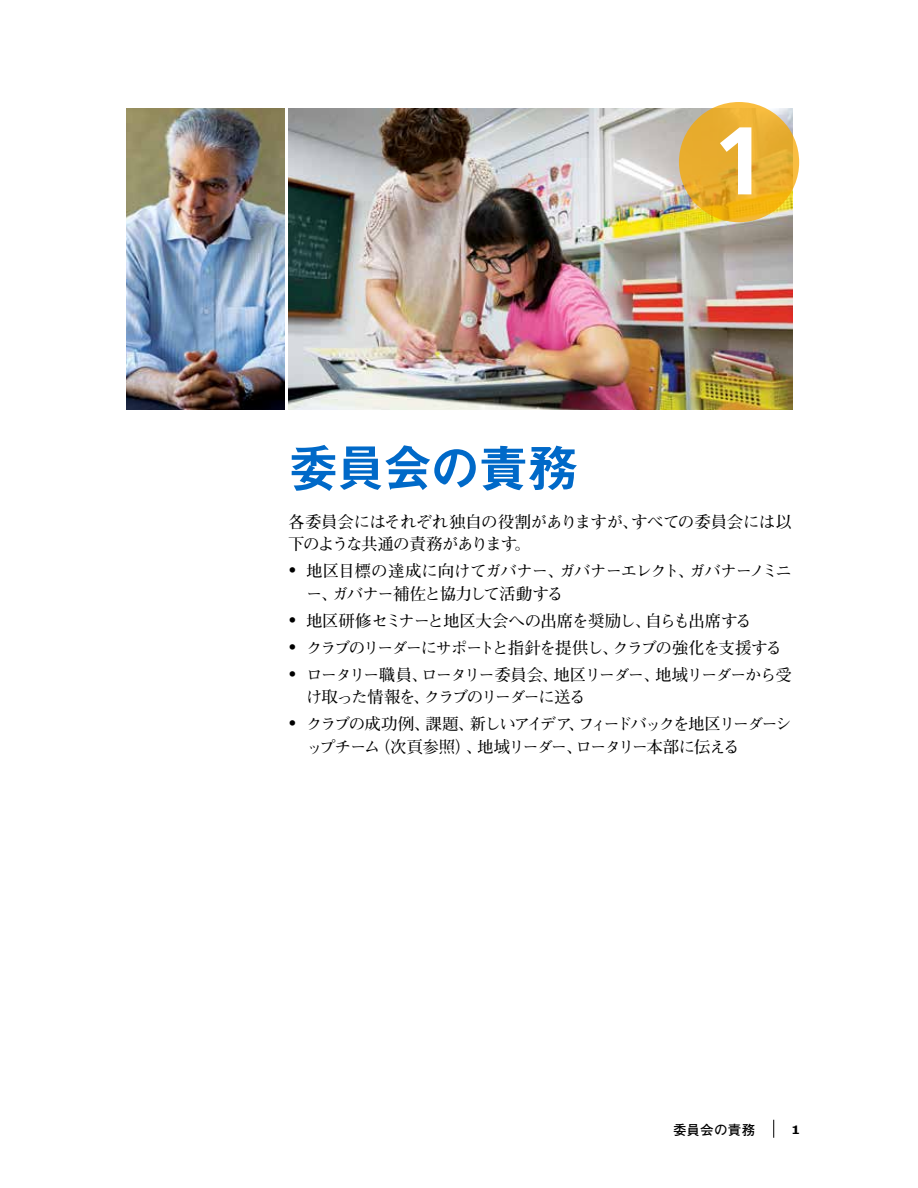
<style>
.page{position:relative;width:918px;height:1188px;background:#fff}
.page>*{position:absolute;margin:0;border:0;box-sizing:border-box;transform-origin:0 0}
.t1{font:700 96px "Frutiger LT Std";color:#fff}
.t2{font:51px "Midashi Go Pr 6 N MB31";letter-spacing:-.07em;color:#0069c8}
.t3{font:700 16.5px/22.5px "Futo Min A101 Pr 6 N";letter-spacing:-.12em;color:#000}
.t4{font:700 16.5px/22.5px "Futo Min A101 Pr 6 N";letter-spacing:-.1em;color:#000}
.t5{font:700 16.5px/22.5px "Futo Min A101 Pr 6 N";letter-spacing:-.06em;color:#000}
.t6{font:700 16.5px/22.5px "Futo Min A101 Pr 6 N";letter-spacing:-.035em;color:#000}
.t7{font:700 16.5px "Futo Min A101 Pr 6 N";letter-spacing:-.105em;color:#000}
.t8{font:700 16.5px "Futo Min A101 Pr 6 N";letter-spacing:-.025em;color:#000}
.t9{font:700 15px "Sentinel";color:#000}
.t10{font:700 13.5px "Futo Go B101 Pr 6 N";letter-spacing:.03em;color:#000}
.s1{font-size:19.5px}
</style>
<div class="page">
<img style="left:288px;top:108px;width:504px;height:302px">
<img style="left:126px;top:108px;width:158px;height:301px">
<svg style="left:679px;top:102px;width:120px;height:120px;background:#eaae2c"></svg>
<svg style="left:773px;top:1120px;width:1px;height:18px"></svg>
<h1 class="t1" style="left:712px;top:105px;width:55px">1</h1>
<h2 class="t2" style="left:288px;top:427px;width:292px">委員会の責務</h2>
<p class="t6" style="left:288px;top:510px;width:506px">各委員会にはそれぞれ独自の役割がありますが、すべての委員会には以下のような共通の責務があります。</p>
<p class="t5" style="left:306px;top:559px;width:488px;text-indent:-18px"><span class="s1">•</span> 地区目標の達成に向けてガバナー、ガバナーエレクト、ガバナーノミニー、ガバナー補佐と協力して活動する</p>
<p class="t8" style="left:288px;top:608px;width:465px"><span class="s1">•</span> 地区研修セミナーと地区大会への出席を奨励し、自らも出席する</p>
<p class="t7" style="left:288px;top:635px;width:496px"><span class="s1">•</span> クラブのリーダーにサポートと指針を提供し、クラブの強化を支援する</p>
<p class="t4" style="left:306px;top:663px;width:488px;text-indent:-18px"><span class="s1">•</span> ロータリー職員、ロータリー委員会、地区リーダー、地域リーダーから受け取った情報を、クラブのリーダーに送る</p>
<p class="t3" style="left:306px;top:712px;width:487px;text-indent:-18px"><span class="s1">•</span> クラブの成功例、課題、新しいアイデア、フィードバックを地区リーダーシップチーム（次頁参照）、地域リーダー、ロータリー本部に伝える</p>
<p class="t10" style="left:673px;top:1119px;width:84px">委員会の責務</p>
<p class="t9" style="left:792px;top:1117px;width:9px">1</p>
</div>
